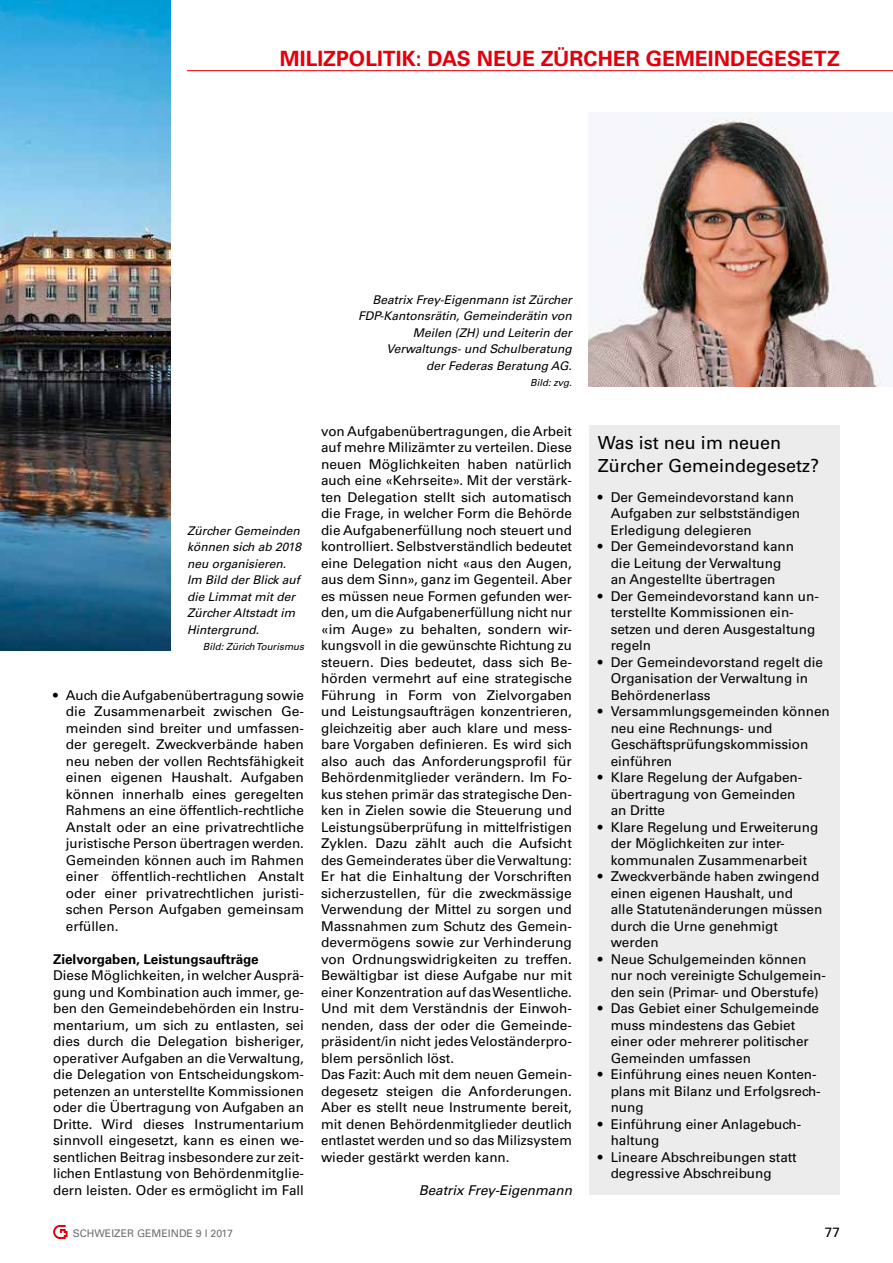
<style>
.page{position:relative;width:893px;height:1263px;background:#fff}
.page>*{position:absolute;margin:0;border:0;box-sizing:border-box;transform-origin:0 0}
.t1{font:700 21px "Univers LT Std";color:#e3000b}
.t2{font:18px/22.5px "Univers LT Std";color:#000}
.t3{font:13.5px/16.5px "Univers LT Std";color:#000}
.t4{font:700 13.5px "Univers LT Std";color:#000}
.t5{font:italic 13.5px "Univers LT Std";color:#000}
.t6{font:italic 12px/16.5px "Univers LT Std";color:#000;text-align:right}
.t7{font:10.5px "Univers LT Std";color:#6e6e6e}
.t8{font:italic 9.75px "Univers LT Std";color:#000}
</style>
<div class="page">
<svg style="left:53px;top:1225px;width:15px;height:14px"></svg>
<hr style="left:187px;top:70px;width:706px;height:1px;background:#e3000b">
<div style="left:589px;top:426px;width:251px;height:769px;background:#ececec"></div>
<img style="left:589px;top:112px;width:304px;height:274px">
<img style="left:0;top:0;width:170px;height:650px">
<h1 class="t1" style="left:280px;top:46px;width:562px">MILIZPOLITIK: DAS NEUE ZÜRCHER GEMEINDEGESETZ</h1>
<p class="t6" style="left:187px;top:522px;width:115px;text-align:left">Zürcher Gemeinden können sich ab 2018 neu organisieren.<br>Im Bild der Blick auf die Limmat mit der<br>Zürcher Altstadt im<br>Hintergrund.</p>
<p class="t8" style="left:203px;top:641px;width:103px">Bild: Zürich Tourismus</p>
<p class="t3" style="left:66px;top:687px;width:240px;text-align:justify;text-indent:-13px">• Auch die Aufgabenübertragung sowie die Zusammenarbeit zwischen Ge&shy;meinden sind breiter und umfassen&shy;der geregelt. Zweckverbände haben neu neben der vollen Rechtsfähigkeit einen eigenen Haushalt. Aufgaben können innerhalb eines geregelten Rahmens an eine öffentlich-rechtliche Anstalt oder an eine privatrechtliche juristische Person übertragen werden.<br>Gemeinden können auch im Rahmen einer öffentlich-rechtlichen Anstalt oder einer privatrechtlichen juristi&shy;schen Person Aufgaben gemeinsam erfüllen.</p>
<p class="t4" style="left:53px;top:951px;width:207px">Zielvorgaben, Leistungsaufträge</p>
<p class="t3" style="left:53px;top:967px;width:252px;text-align:justify">Diese Möglichkeiten, in welcher Ausprä&shy;gung und Kombination auch immer, ge&shy;ben den Gemeindebehörden ein Instru&shy;mentarium, um sich zu entlasten, sei dies durch die Delegation bisheriger, operativer Aufgaben an die Verwaltung, die Delegation von Entscheidungskom&shy;petenzen an unterstellte Kommissionen oder die Übertragung von Aufgaben an Dritte. Wird dieses Instrumentarium sinnvoll eingesetzt, kann es einen we&shy;sentlichen Beitrag insbesondere zur zeit&shy;lichen Entlastung von Behördenmitglie&shy;dern leisten. Oder es ermöglicht im Fall</p>
<p class="t6" style="left:358px;top:291px;width:215px">Beatrix Frey-Eigenmann ist Zürcher<br>FDP-Kantonsrätin, Gemeinderätin von<br>Meilen (ZH) und Leiterin der<br>Verwaltungs- und Schulberatung<br>der Federas Beratung AG.</p>
<p class="t8" style="left:530px;top:377px;width:43px">Bild: zvg.</p>
<p class="t3" style="left:321px;top:423px;width:252px">von Aufgabenübertragungen, die Arbeit auf mehre Milizämter zu verteilen. Diese neuen Möglichkeiten haben natürlich auch eine «Kehrseite». Mit der verstärk&shy;ten Delegation stellt sich automatisch die Frage, in welcher Form die Behörde die Aufgabenerfüllung noch steuert und kontrolliert. Selbstverständlich bedeutet eine Delegation nicht «aus den Augen, aus dem Sinn», ganz im Gegenteil. Aber es müssen neue Formen gefunden wer&shy;den, um die Aufgabenerfüllung nicht nur «im Auge» zu behalten, sondern wir&shy;kungsvoll in die gewünschte Richtung zu steuern. Dies bedeutet, dass sich Be&shy;hörden vermehrt auf eine strategische Führung in Form von Zielvorgaben und Leistungsaufträgen konzentrieren, gleichzeitig aber auch klare und mess&shy;bare Vorgaben definieren. Es wird sich also auch das Anforderungsprofil für Behördenmitglieder verändern. Im Fo&shy;kus stehen primär das strategische Den&shy;ken in Zielen sowie die Steuerung und Leistungsüberprüfung in mittelfristigen Zyklen. Dazu zählt auch die Aufsicht des Gemeinderates über die Verwaltung:<br>Er hat die Einhaltung der Vorschriften sicherzustellen, für die zweckmässige Verwendung der Mittel zu sorgen und Massnahmen zum Schutz des Gemein&shy;devermögens sowie zur Verhinderung von Ordnungswidrigkeiten zu treffen.<br>Bewältigbar ist diese Aufgabe nur mit einer Konzentration auf das Wesentliche.<br>Und mit dem Verständnis der Einwoh&shy;nenden, dass der oder die Gemeinde&shy;präsident/in nicht jedes Veloständerpro&shy;blem persönlich löst.<br>Das Fazit: Auch mit dem neuen Gemein&shy;degesetz steigen die Anforderungen.<br>Aber es stellt neue Instrumente bereit, mit denen Behördenmitglieder deutlich entlastet werden und so das Milizsystem wieder gestärkt werden kann.</p>
<p class="t5" style="left:419px;top:1182px;width:155px">Beatrix Frey-Eigenmann</p>
<h2 class="t2" style="left:598px;top:432px;width:223px">Was ist neu im neuen<br>Zürcher Gemeindegesetz?</h2>
<p class="t3" style="left:611px;top:489px;width:191px;text-indent:-13px">• Der Gemeindevorstand kann<br>Aufgaben zur selbstständigen<br>Erledigung delegieren</p>
<p class="t3" style="left:598px;top:538px;width:198px;text-align:center">• Der Gemeindevorstand kann die Leitung der Verwaltung<br>an Angestellte übertragen</p>
<p class="t3" style="left:611px;top:588px;width:210px;text-indent:-13px">• Der Gemeindevorstand kann un&shy;terstellte Kommissionen ein&shy;setzen und deren Ausgestaltung regeln</p>
<p class="t3" style="left:611px;top:654px;width:214px;text-indent:-13px">• Der Gemeindevorstand regelt die<br>Organisation der Verwaltung in<br>Behördenerlass</p>
<p class="t3" style="left:611px;top:703px;width:221px;text-indent:-13px">• Versammlungsgemeinden können neu eine Rechnungs- und<br>Geschäftsprüfungskommission einführen</p>
<p class="t3" style="left:611px;top:769px;width:193px;text-indent:-13px">• Klare Regelung der Aufgaben&shy;übertragung von Gemeinden an Dritte</p>
<p class="t3" style="left:611px;top:819px;width:209px;text-indent:-13px">• Klare Regelung und Erweiterung der Möglichkeiten zur inter&shy;kommunalen Zusammenarbeit</p>
<p class="t3" style="left:611px;top:868px;width:213px;text-indent:-13px">• Zweckverbände haben zwingend einen eigenen Haushalt, und<br>alle Statutenänderungen müssen durch die Urne genehmigt werden</p>
<p class="t3" style="left:611px;top:951px;width:217px;text-indent:-13px">• Neue Schulgemeinden können nur noch vereinigte Schulgemein&shy;den sein (Primar- und Oberstufe)</p>
<p class="t3" style="left:611px;top:1000px;width:210px;text-indent:-13px">• Das Gebiet einer Schulgemeinde muss mindestens das Gebiet einer oder mehrerer politischer<br>Gemeinden umfassen</p>
<p class="t3" style="left:611px;top:1066px;width:212px;text-indent:-13px">• Einführung eines neuen Konten&shy;plans mit Bilanz und Erfolgsrech&shy;nung</p>
<p class="t3" style="left:611px;top:1116px;width:192px;text-indent:-13px">• Einführung einer Anlagebuch&shy;haltung</p>
<p class="t3" style="left:611px;top:1149px;width:187px;text-indent:-13px">• Lineare Abschreibungen statt degressive Abschreibung</p>
<p class="t7" style="left:73px;top:1227px;width:162px">SCHWEIZER GEMEINDE 9 l 2017</p>
<p class="t3" style="left:825px;top:1224px;width:17px">77</p>
</div>
